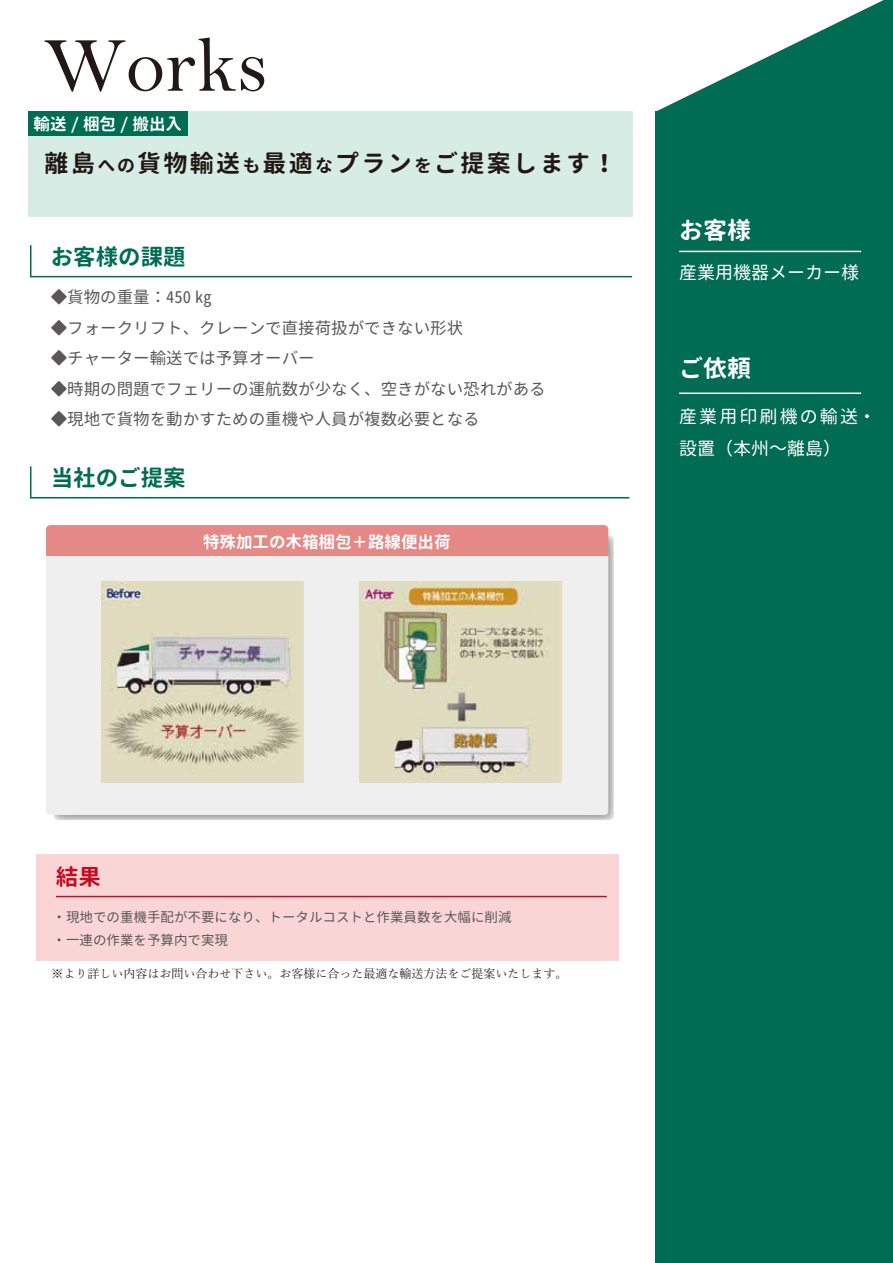
<style>
.page{position:relative;width:893px;height:1263px;background:#fff}
.page>*{position:absolute;margin:0;border:0;box-sizing:border-box;transform-origin:0 0}
.t1{font:24px "Gen Jyuu Gothic Monospace Bold";letter-spacing:.1em;color:#221815}
.t2{font:24px "Gen Jyuu Gothic Monospace Bold";color:#fff}
.t3{font:22.5px "Gen Jyuu Gothic Monospace Bold";color:#006c54}
.t4{font:22.5px "Gen Jyuu Gothic Monospace Bold";color:#c30d23}
.t5{font:18px/31.5px "Gen Jyuu Gothic Monospace Regular";letter-spacing:.115em;color:#fff}
.t6{font:18px "Gen Jyuu Gothic Monospace Regular";color:#fff}
.t7{font:16.5px "Gen Jyuu Gothic Monospace Regular";color:#595757}
.t8{font:16.5px "Gen Jyuu Gothic Monospace Bold";color:#fff}
.t9{font:13.5px/23.7px "Gen Jyuu Gothic Monospace Regular";color:#595757}
.t10{font:12px "Yu Mincho";color:#221815}
.s1{font-size:18px}
</style>
<div class="page">
<svg style="left:54px;top:535px;width:560px;height:285px;background:#bebfbf"></svg>
<div style="left:46px;top:525px;width:562px;height:32px;background:#e58987"></div>
<div style="left:46px;top:557px;width:562px;height:258px;background:#efefef"></div>
<div style="left:656px;top:112px;width:237px;height:1151px;background:#006c54"></div>
<svg style="left:656px;top:0;width:237px;height:112px"></svg>
<div style="left:28px;top:112px;width:605px;height:105px;background:#d7ece5"></div>
<svg style="left:29px;top:245px;width:604px;height:33px"></svg>
<svg style="left:29px;top:466px;width:601px;height:33px"></svg>
<div style="left:36px;top:854px;width:582px;height:106px;background:#fad5d6"></div>
<hr style="left:56px;top:896px;width:551px;height:1px;background:#c30d23">
<svg style="left:44px;top:38px;width:220px;height:54px"></svg>
<hr style="left:679px;top:251px;width:182px;height:1px;background:#fff">
<hr style="left:679px;top:392px;width:182px;height:2px;background:#fff">
<div style="left:28px;top:112px;width:160px;height:24px;background:#006c54"></div>
<img style="left:360px;top:581px;width:202px;height:202px">
<img style="left:102px;top:581px;width:202px;height:202px">
<p class="t8" style="left:34px;top:112px;width:150px">輸送 / 梱包 / 搬出入</p>
<h1 class="t1" style="left:45px;top:145px;width:573px">離島<span class="s1">への</span>貨物輸送<span class="s1">も</span>最適<span class="s1">な</span>プラン<span class="s1">を</span>ご提案します！</h1>
<h2 class="t3" style="left:51px;top:240px;width:137px">お客様の課題</h2>
<p class="t7" style="left:51px;top:285px;width:162px">◆貨物の重量：450 ㎏</p>
<p class="t7" style="left:51px;top:316px;width:414px">◆フォークリフト、クレーンで直接荷扱ができない形状</p>
<p class="t7" style="left:51px;top:346px;width:266px">◆チャーター輸送では予算オーバー</p>
<p class="t7" style="left:51px;top:376px;width:496px">◆時期の問題でフェリーの運航数が少なく、空きがない恐れがある</p>
<p class="t7" style="left:51px;top:407px;width:430px">◆現地で貨物を動かすための重機や人員が複数必要となる</p>
<h2 class="t3" style="left:51px;top:461px;width:137px">当社のご提案</h2>
<p class="t8" style="left:203px;top:530px;width:249px">特殊加工の木箱梱包＋路線便出荷</p>
<h1 class="t2" style="left:679px;top:212px;width:73px">お客様</h1>
<p class="t6" style="left:679px;top:259px;width:181px">産業用機器メーカー様</p>
<h1 class="t2" style="left:679px;top:350px;width:73px">ご依頼</h1>
<p class="t5" style="left:679px;top:400px;width:198px">産業用印刷機の輸送・設置（本州～離島）</p>
<h2 class="t4" style="left:56px;top:860px;width:46px">結果</h2>
<p class="t9" style="left:53px;top:905px;width:460px">・現地での重機手配が不要になり、トータルコストと作業員数を大幅に削減・一連の作業を予算内で実現</p>
<p class="t10" style="left:51px;top:962px;width:518px">※より詳しい内容はお問い合わせ下さい。お客様に合った最適な輸送方法をご提案いたします。</p>
</div>
